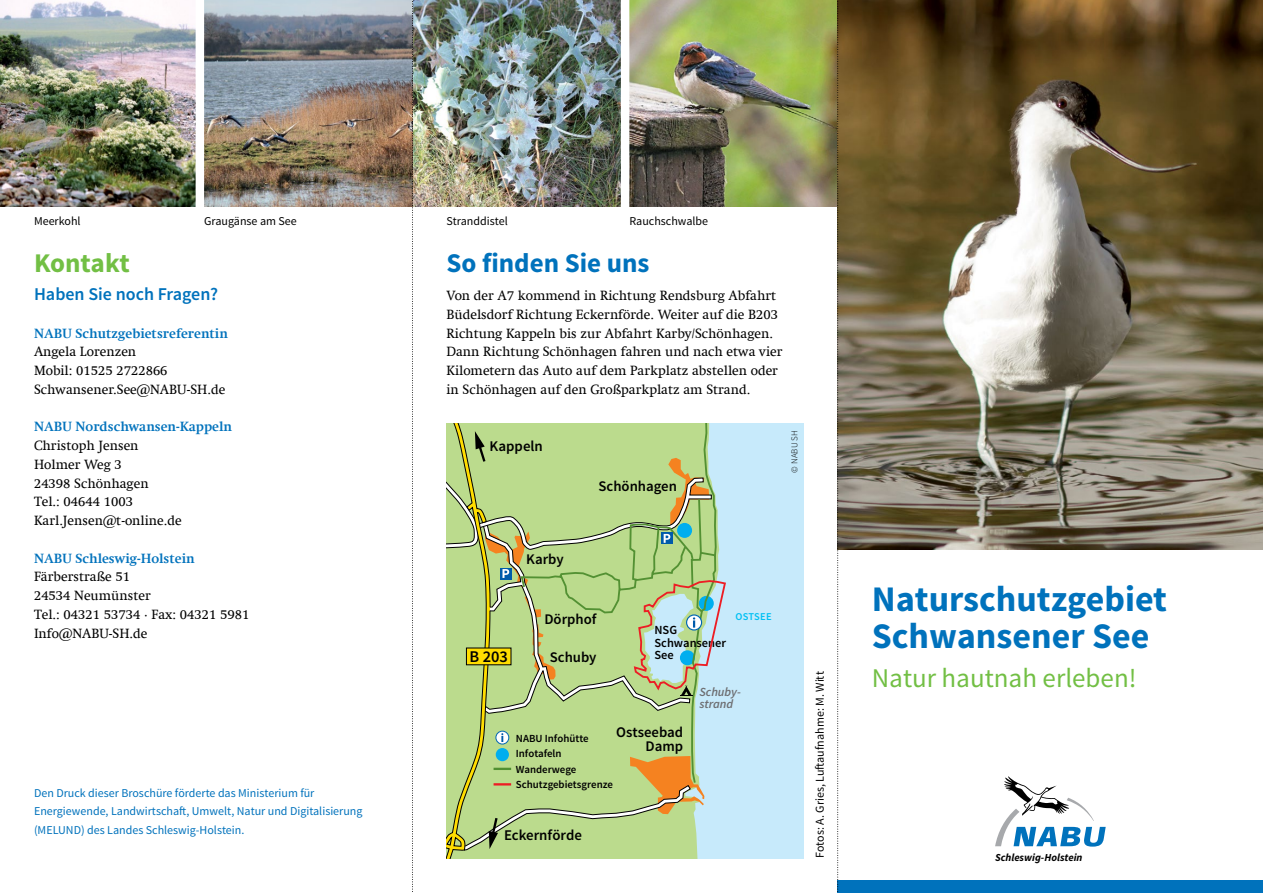
<style>
.page{position:relative;width:1263px;height:893px;background:#fff}
.page>*{position:absolute;margin:0;border:0;box-sizing:border-box;transform-origin:0 0}
.Titel_sehr_klein{font:700 36px/37.5px "Source Sans Pro";color:#0072bc}
.Untertitel_klein{font:27px "Source Sans Pro";color:#72bf44}
._02_-_H2_Überschrift{font:700 27px "Source Sans Pro";color:#0072bc}
._02_-_H2_Überschrift-2{font:700 27px "Source Sans Pro";letter-spacing:-.005em;color:#72bf44}
._03_-_H3_Zwischenübe{font:600 18px "Source Sans Pro";color:#0072bc}
.t1{font:600 16.35px "Source Sans Pro";color:#000}
.t2{font:600 14.85px "Source Sans Pro";color:#000}
.t3{font:600 14.7px/14px "Source Sans Pro";color:#000;text-align:right}
._07_-_P_Fließtext{font:13.5px/18.8px "Swift Com";color:#000}
._04_-_H4_Zwischenübe{font:700 13.5px "Swift Com";color:#0072bc}
.t4{font:600 12.45px/12.5px "Source Sans Pro";color:#000}
.t5{font:italic 600 12.45px/12.5px "Source Sans Pro";letter-spacing:-.005em;color:#6d6e71}
._07_-_P_Fließtext-2{font:12px/18.8px "Source Sans Pro";color:#0072bc}
._08_-_P_Bilduntersch{font:12px "Source Sans Pro";color:#000}
.t6{font:600 10.8px/15.5px "Source Sans Pro";color:#000}
.t7{font:italic 700 10.8px "Source Sans Pro";color:#000}
.t8{font:600 10.5px "Source Sans Pro";letter-spacing:.025em;color:#00c0f3}
._09_-_Marginalspalte{font:300 9px "Source Sans Pro";color:#000}
</style>
<div class="page">
<img style="left:0;top:0;width:196px;height:206px">
<img style="left:413px;top:0;width:208px;height:206px">
<img style="left:204px;top:0;width:208px;height:206px">
<img style="left:629px;top:0;width:208px;height:206px">
<img style="left:839px;top:0;width:424px;height:549px">
<div style="left:838px;top:880px;width:425px;height:13px;background:#0072bc"></div>
<svg style="left:995px;top:776px;width:111px;height:71px"></svg>
<div style="left:446px;top:423px;width:358px;height:436px;background:#c7eafb"></div>
<svg style="left:446px;top:423px;width:280px;height:436px;background:#b8d18e"></svg>
<svg style="left:412px;top:0;width:1px;height:892px"></svg>
<svg style="left:837px;top:0;width:2px;height:893px"></svg>
<p class="_08_-_P_Bilduntersch" style="left:34px;top:214px;width:48px">Meerkohl</p>
<p class="_08_-_P_Bilduntersch" style="left:204px;top:214px;width:94px">Graugänse am See</p>
<p class="_08_-_P_Bilduntersch" style="left:446px;top:214px;width:63px">Stranddistel</p>
<p class="_08_-_P_Bilduntersch" style="left:629px;top:214px;width:80px">Rauchschwalbe</p>
<h2 class="_02_-_H2_Überschrift-2" style="left:34px;top:246px;width:97px">Kontakt</h2>
<p class="_03_-_H3_Zwischenübe" style="left:34px;top:283px;width:186px">Haben Sie noch Fragen?</p>
<p class="_04_-_H4_Zwischenübe" style="left:34px;top:325px;width:195px">NABU Schutzgebietsreferentin</p>
<p class="_07_-_P_Fließtext" style="left:34px;top:342px;width:193px">Angela Lorenzen<br>Mobil: 01525 2722866<br>Schwansener.See@NABU-SH.de</p>
<p class="_04_-_H4_Zwischenübe" style="left:34px;top:419px;width:199px">NABU Nordschwansen-Kappeln</p>
<p class="_07_-_P_Fließtext" style="left:34px;top:436px;width:149px">Christoph Jensen<br>Holmer Weg 3<br>24398 Schönhagen<br>Tel.: 04644 1003<br>Karl.Jensen@t-online.de</p>
<p class="_04_-_H4_Zwischenübe" style="left:34px;top:550px;width:162px">NABU Schleswig-Holstein</p>
<p class="_07_-_P_Fließtext" style="left:34px;top:567px;width:217px">Färberstraße 51<br>24534 Neumünster<br>Tel.: 04321 53734 · Fax: 04321 5981<br>Info@NABU-SH.de</p>
<p class="_07_-_P_Fließtext-2" style="left:34px;top:783px;width:330px">Den Druck dieser Broschüre förderte das Ministerium für<br>Energiewende, Landwirtschaft, Umwelt, Natur und Digitalisierung (MELUND) des Landes Schleswig-Holstein.</p>
<h2 class="_02_-_H2_Überschrift" style="left:446px;top:246px;width:205px">So finden Sie uns</h2>
<p class="_07_-_P_Fließtext" style="left:446px;top:286px;width:338px">Von der A7 kommend in Richtung Rendsburg Abfahrt Büdelsdorf Richtung Eckernförde. Weiter auf die B203<br>Richtung Kappeln bis zur Abfahrt Karby/Schönhagen.<br>Dann Richtung Schönhagen fahren und nach etwa vier Kilometern das Auto auf dem Parkplatz abstellen oder in Schönhagen auf den Großparkplatz am Strand.</p>
<p class="t2" style="left:490px;top:436px;width:55px">Kappeln</p>
<p class="t3" style="left:598px;top:480px;width:80px">Schönhagen</p>
<p class="_09_-_Marginalspalte" style="left:789px;top:473px;width:44px;rotate:-90deg">© NABU SH</p>
<p class="t3" style="left:526px;top:553px;width:39px">Karby</p>
<p class="t1" style="left:469px;top:646px;width:40px">B 203</p>
<p class="t3" style="left:544px;top:613px;width:53px">Dörphof</p>
<p class="t3" style="left:550px;top:650px;width:48px">Schuby</p>
<p class="t4" style="left:654px;top:624px;width:73px">NSG<br>Schwansener<br>See</p>
<p class="t8" style="left:735px;top:610px;width:38px">OSTSEE</p>
<p class="t5" style="left:699px;top:686px;width:43px">Schuby&shy;strand</p>
<p class="t3" style="left:616px;top:726px;width:69px">Ostseebad<br>Damp</p>
<p class="t6" style="left:516px;top:731px;width:98px">NABU Infohütte<br>Infotafeln<br>Wanderwege<br>Schutzgebietsgrenze</p>
<p class="t2" style="left:504px;top:825px;width:79px">Eckernförde</p>
<p class="_08_-_P_Bilduntersch" style="left:812px;top:858px;width:188px;rotate:-90deg">Fotos: A. Gries, Luftaufnahme: M. Witt</p>
<p class="Titel_sehr_klein" style="left:872px;top:581px;width:297px">Naturschutzgebiet<br>Schwansener See</p>
<p class="Untertitel_klein" style="left:872px;top:662px;width:266px">Natur hautnah erleben!</p>
<p class="t7" style="left:995px;top:851px;width:89px">Schleswig-Holstein</p>
</div>
